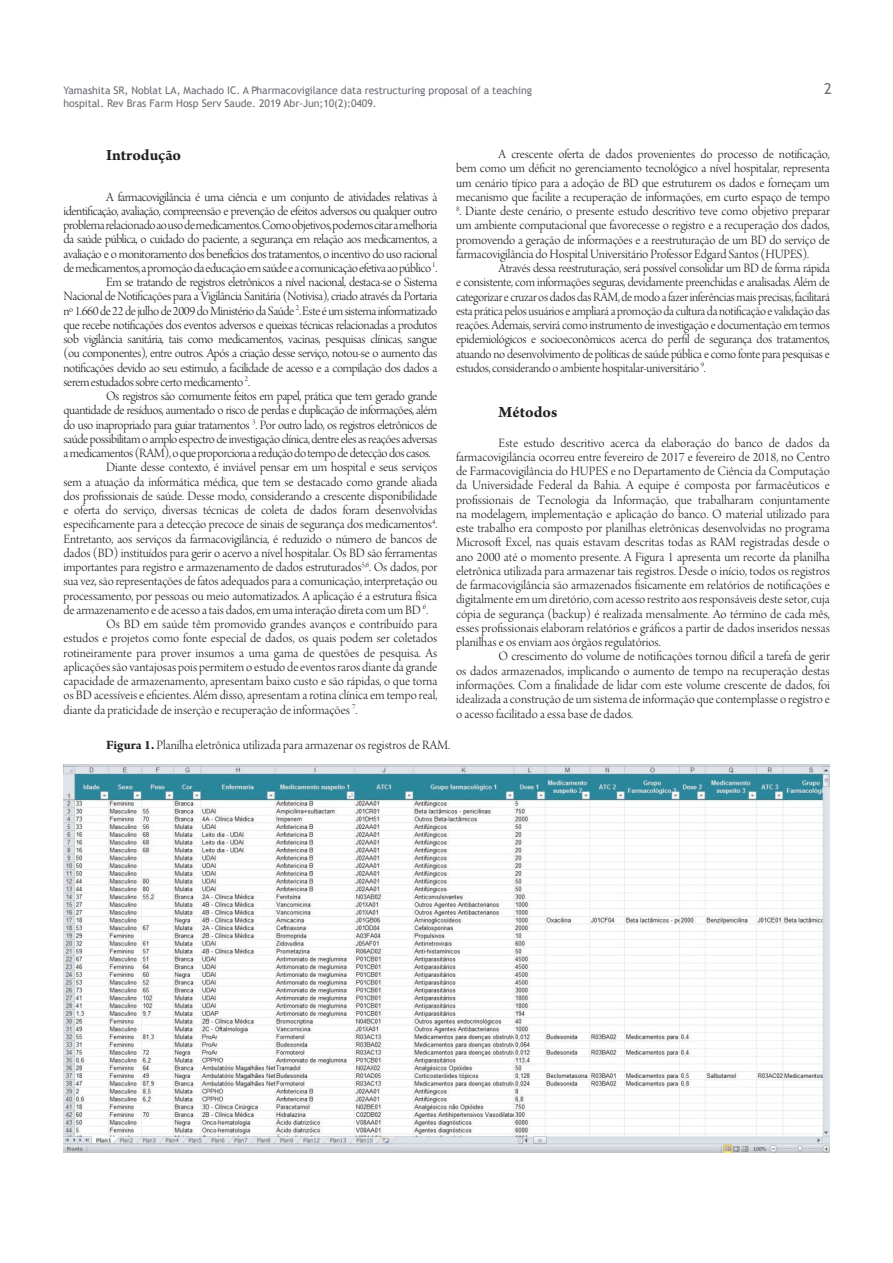
<style>
.page{position:relative;width:893px;height:1263px;background:#fff}
.page>*{position:absolute;margin:0;border:0;box-sizing:border-box;transform-origin:0 0}
.t1{font:700 16.5px "Arno Pro";color:#231f20}
.t2{font:15px "Trebuchet MS";color:#6a6d73}
.t3{font:13.5px/14.2px "Arno Pro Light Display";letter-spacing:-.01em;color:#231f20;text-align:justify}
.t4{font:13.5px "Arno Pro Light Display";letter-spacing:-.03em;color:#231f20}
.t5{font:10.5px/13.5px "Trebuchet MS";letter-spacing:-.005em;color:#6a6d73}
.s1{font-family:"Arno Pro";font-weight:700}
</style>
<div class="page">
<img style="left:64px;top:764px;width:765px;height:388px">
<p class="t5" style="left:64px;top:83px;width:470px">Yamashita SR, Noblat LA, Machado IC. A Pharmacovigilance data restructuring proposal of a teaching hospital. Rev Bras Farm Hosp Serv Saude. 2019 Abr-Jun;10(2):0409.</p>
<p class="t2" style="left:824px;top:79px;width:9px">2</p>
<p class="t1" style="left:106px;top:145px;width:77px">Introdução</p>
<p class="t4" style="left:106px;top:189px;width:333px">A farmacovigilância é uma ciência e um conjunto de atividades relativas à</p>
<p class="t4" style="left:64px;top:203px;width:375px">identificação, avaliação, compreensão e prevenção de efeitos adversos ou qualquer outro</p>
<p class="t4" style="left:64px;top:218px;width:375px">problema relacionado ao uso de medicamentos. Como objetivos, podemos citar a melhoria</p>
<p class="t4" style="left:64px;top:232px;width:375px">da saúde pública, o cuidado do paciente, a segurança em relação aos medicamentos, a</p>
<p class="t4" style="left:64px;top:246px;width:375px">avaliação e o monitoramento dos benefícios dos tratamentos, o incentivo do uso racional</p>
<p class="t4" style="left:64px;top:260px;width:375px">de medicamentos, a promoção da educação em saúde e a comunicação efetiva ao público <sup>1</sup>.</p>
<p class="t4" style="left:106px;top:275px;width:333px">Em se tratando de registros eletrônicos a nível nacional, destaca-se o Sistema</p>
<p class="t4" style="left:64px;top:289px;width:375px">Nacional de Notificações para a Vigilância Sanitária (Notivisa), criado através da Portaria</p>
<p class="t4" style="left:64px;top:303px;width:375px">nº 1.660 de 22 de julho de 2009 do Ministério da Saúde <sup>2</sup>. Este é um sistema informatizado</p>
<p class="t4" style="left:64px;top:317px;width:375px">que recebe notificações dos eventos adversos e queixas técnicas relacionadas a produtos</p>
<p class="t4" style="left:64px;top:332px;width:375px">sob vigilância sanitária, tais como medicamentos, vacinas, pesquisas clínicas, sangue</p>
<p class="t4" style="left:64px;top:346px;width:375px">(ou componentes), entre outros. Após a criação desse serviço, notou-se o aumento das</p>
<p class="t4" style="left:64px;top:360px;width:375px">notificações devido ao seu estimulo, a facilidade de acesso e a compilação dos dados a</p>
<p class="t4" style="left:64px;top:374px;width:188px">serem estudados sobre certo medicamento <sup>2</sup>.</p>
<p class="t4" style="left:106px;top:389px;width:333px">Os registros são comumente feitos em papel, prática que tem gerado grande</p>
<p class="t4" style="left:64px;top:403px;width:375px">quantidade de resíduos, aumentado o risco de perdas e duplicação de informações, além</p>
<p class="t4" style="left:64px;top:417px;width:375px">do uso inapropriado para guiar tratamentos <sup>3</sup>. Por outro lado, os registros eletrônicos de</p>
<p class="t4" style="left:64px;top:431px;width:375px">saúde possibilitam o amplo espectro de investigação clínica, dentre eles as reações adversas</p>
<p class="t4" style="left:64px;top:446px;width:368px">a medicamentos (RAM), o que proporciona a redução do tempo de detecção dos casos.</p>
<p class="t3" style="left:106px;top:461px;width:333px">Diante desse contexto, é inviável pensar em um hospital e seus serviços</p>
<p class="t3" style="left:64px;top:475px;width:375px">sem a atuação da informática médica, que tem se destacado como grande aliada</p>
<p class="t3" style="left:64px;top:490px;width:375px">dos profissionais de saúde. Desse modo, considerando a crescente disponibilidade</p>
<p class="t3" style="left:64px;top:504px;width:375px">e oferta do serviço, diversas técnicas de coleta de dados foram desenvolvidas</p>
<p class="t3" style="left:64px;top:518px;width:375px">especificamente para a detecção precoce de sinais de segurança dos medicamentos<sup>4</sup>.</p>
<p class="t3" style="left:64px;top:532px;width:375px">Entretanto, aos serviços da farmacovigilância, é reduzido o número de bancos de</p>
<p class="t3" style="left:64px;top:547px;width:375px">dados (BD) instituídos para gerir o acervo a nível hospitalar. Os BD são ferramentas</p>
<p class="t3" style="left:64px;top:561px;width:375px">importantes para registro e armazenamento de dados estruturados<sup>5,6</sup>. Os dados, por</p>
<p class="t3" style="left:64px;top:575px;width:375px">sua vez, são representações de fatos adequados para a comunicação, interpretação ou</p>
<p class="t3" style="left:64px;top:589px;width:375px">processamento, por pessoas ou meio automatizados. A aplicação é a estrutura física</p>
<p class="t3" style="left:64px;top:604px;width:366px">de armazenamento e de acesso a tais dados, em uma interação direta com um BD <sup>6</sup>.</p>
<p class="t3" style="left:106px;top:618px;width:333px">Os BD em saúde têm promovido grandes avanços e contribuído para</p>
<p class="t3" style="left:64px;top:632px;width:375px">estudos e projetos como fonte especial de dados, os quais podem ser coletados</p>
<p class="t3" style="left:64px;top:646px;width:375px">rotineiramente para prover insumos a uma gama de questões de pesquisa. As</p>
<p class="t3" style="left:64px;top:661px;width:375px">aplicações são vantajosas pois permitem o estudo de eventos raros diante da grande</p>
<p class="t3" style="left:64px;top:675px;width:375px">capacidade de armazenamento, apresentam baixo custo e são rápidas, o que torna</p>
<p class="t3" style="left:64px;top:689px;width:375px">os BD acessíveis e eficientes. Além disso, apresentam a rotina clínica em tempo real,</p>
<p class="t3" style="left:64px;top:703px;width:296px">diante da praticidade de inserção e recuperação de informações <sup>7</sup>.</p>
<p class="t3" style="left:456px;top:148px;width:375px;text-indent:43px">A crescente oferta de dados provenientes do processo de notificação, bem como um déficit no gerenciamento tecnológico a nível hospitalar, representa um cenário típico para a adoção de BD que estruturem os dados e forneçam um mecanismo que facilite a recuperação de informações, em curto espaço de tempo</p>
<p class="t3" style="left:456px;top:205px;width:375px"><sup>8</sup>. Diante deste cenário, o presente estudo descritivo teve como objetivo preparar um ambiente computacional que favorecesse o registro e a recuperação dos dados, promovendo a geração de informações e a reestruturação de um BD do serviço de farmacovigilância do Hospital Universitário Professor Edgard Santos (HUPES).</p>
<p class="t3" style="left:456px;top:262px;width:375px;text-indent:43px">Através dessa reestruturação, será possível consolidar um BD de forma rápida e consistente, com informações seguras, devidamente preenchidas e analisadas. Além de categorizar e cruzar os dados das RAM, de modo a fazer inferências mais precisas, facilitará esta prática pelos usuários e ampliará a promoção da cultura da notificação e validação das reações. Ademais, servirá como instrumento de investigação e documentação em termos epidemiológicos e socioeconômicos acerca do perfil de segurança dos tratamentos, atuando no desenvolvimento de políticas de saúde pública e como fonte para pesquisas e estudos, considerando o ambiente hospitalar-universitário <sup>9</sup>.</p>
<p class="t1" style="left:499px;top:402px;width:60px">Métodos</p>
<p class="t3" style="left:456px;top:436px;width:375px;text-indent:43px">Este estudo descritivo acerca da elaboração do banco de dados da farmacovigilância ocorreu entre fevereiro de 2017 e fevereiro de 2018, no Centro de Farmacovigilância do HUPES e no Departamento de Ciência da Computação da Universidade Federal da Bahia. A equipe é composta por farmacêuticos e profissionais de Tecnologia da Informação, que trabalharam conjuntamente na modelagem, implementação e aplicação do banco. O material utilizado para este trabalho era composto por planilhas eletrônicas desenvolvidas no programa Microsoft Excel, nas quais estavam descritas todas as RAM registradas desde o ano 2000 até o momento presente. A Figura 1 apresenta um recorte da planilha eletrônica utilizada para armazenar tais registros. Desde o início, todos os registros de farmacovigilância são armazenados fisicamente em relatórios de notificações e digitalmente em um diretório, com acesso restrito aos responsáveis deste setor, cuja cópia de segurança (backup) é realizada mensalmente. Ao término de cada mês, esses profissionais elaboram relatórios e gráficos a partir de dados inseridos nessas planilhas e os enviam aos órgãos regulatórios.</p>
<p class="t3" style="left:456px;top:650px;width:375px;text-indent:43px">O crescimento do volume de notificações tornou difícil a tarefa de gerir os dados armazenados, implicando o aumento de tempo na recuperação destas informações. Com a finalidade de lidar com este volume crescente de dados, foi idealizada a construção de um sistema de informação que contemplasse o registro e o acesso facilitado a essa base de dados.</p>
<p class="t3" style="left:106px;top:739px;width:345px"><span class="s1">Figura 1.</span> Planilha eletrônica utilizada para armazenar os registros de RAM.</p>
</div>
